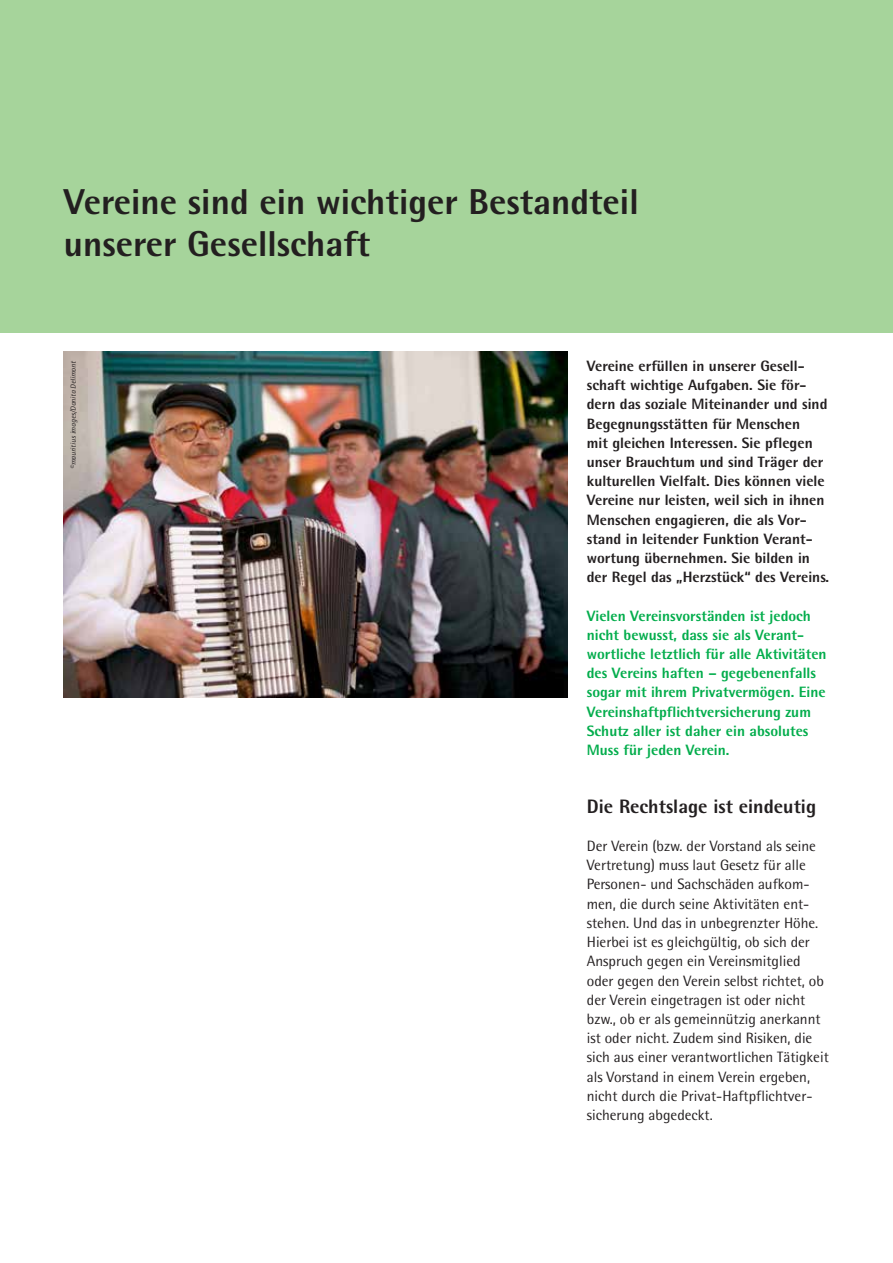
<style>
.page{position:relative;width:893px;height:1263px;background:#fff}
.page>*{position:absolute;margin:0;border:0;box-sizing:border-box;transform-origin:0 0}
.t1{font:800 36px/42px "Lvm Rotis";color:#231f20}
.t2{font:800 19.5px "Lvm Rotis";color:#231f20}
.t3{font:15px/19.2px "Lvm Rotis";color:#231f20}
.t4{font:800 15px/19.2px "Lvm Rotis";color:#231f20}
.t5{font:800 15px/19.2px "Lvm Rotis";color:#03ad4c}
.t6{font:italic 7.5px "Lvm Rotis";color:#231f20}
</style>
<div class="page">
<div style="left:0;top:0;width:893px;height:333px;background:#a6d49b"></div>
<img style="left:64px;top:352px;width:504px;height:345px">
<h1 class="t1" style="left:64px;top:180px;width:576px">Vereine sind ein wichtiger Bestandteil unserer Gesellschaft</h1>
<p class="t6" style="left:69px;top:469px;width:110px;rotate:-90deg">©mauritius images/Danita Delimont</p>
<p class="t4" style="left:587px;top:356px;width:244px">Vereine erfüllen in unserer Gesell&shy;schaft wichtige Aufgaben. Sie för&shy;dern das soziale Miteinander und sind Begegnungsstätten für Menschen<br>mit gleichen Interessen. Sie pflegen unser Brauchtum und sind Träger der kulturellen Vielfalt. Dies können viele Vereine nur leisten, weil sich in ihnen Menschen engagieren, die als Vor&shy;stand in leitender Funktion Verant&shy;wortung übernehmen. Sie bilden in der Regel das „Herzstück“ des Vereins.</p>
<p class="t5" style="left:587px;top:606px;width:241px">Vielen Vereinsvorständen ist jedoch nicht bewusst, dass sie als Verant&shy;wortliche letztlich für alle Aktivitäten des Vereins haften – gegebenenfalls sogar mit ihrem Privatvermögen. Eine Vereinshaftpflichtversicherung zum Schutz aller ist daher ein absolutes Muss für jeden Verein.</p>
<h2 class="t2" style="left:587px;top:794px;width:231px">Die Rechtslage ist eindeutig</h2>
<p class="t3" style="left:587px;top:836px;width:243px">Der Verein (bzw. der Vorstand als seine Vertretung) muss laut Gesetz für alle Personen- und Sachschäden aufkom&shy;men, die durch seine Aktivitäten ent&shy;stehen. Und das in unbegrenzter Höhe.<br>Hierbei ist es gleichgültig, ob sich der Anspruch gegen ein Vereinsmitglied oder gegen den Verein selbst richtet, ob der Verein eingetragen ist oder nicht bzw., ob er als gemeinnützig anerkannt ist oder nicht. Zudem sind Risiken, die sich aus einer verantwortlichen Tätigkeit als Vorstand in einem Verein ergeben, nicht durch die Privat-Haftpflichtver&shy;sicherung abgedeckt.</p>
</div>
